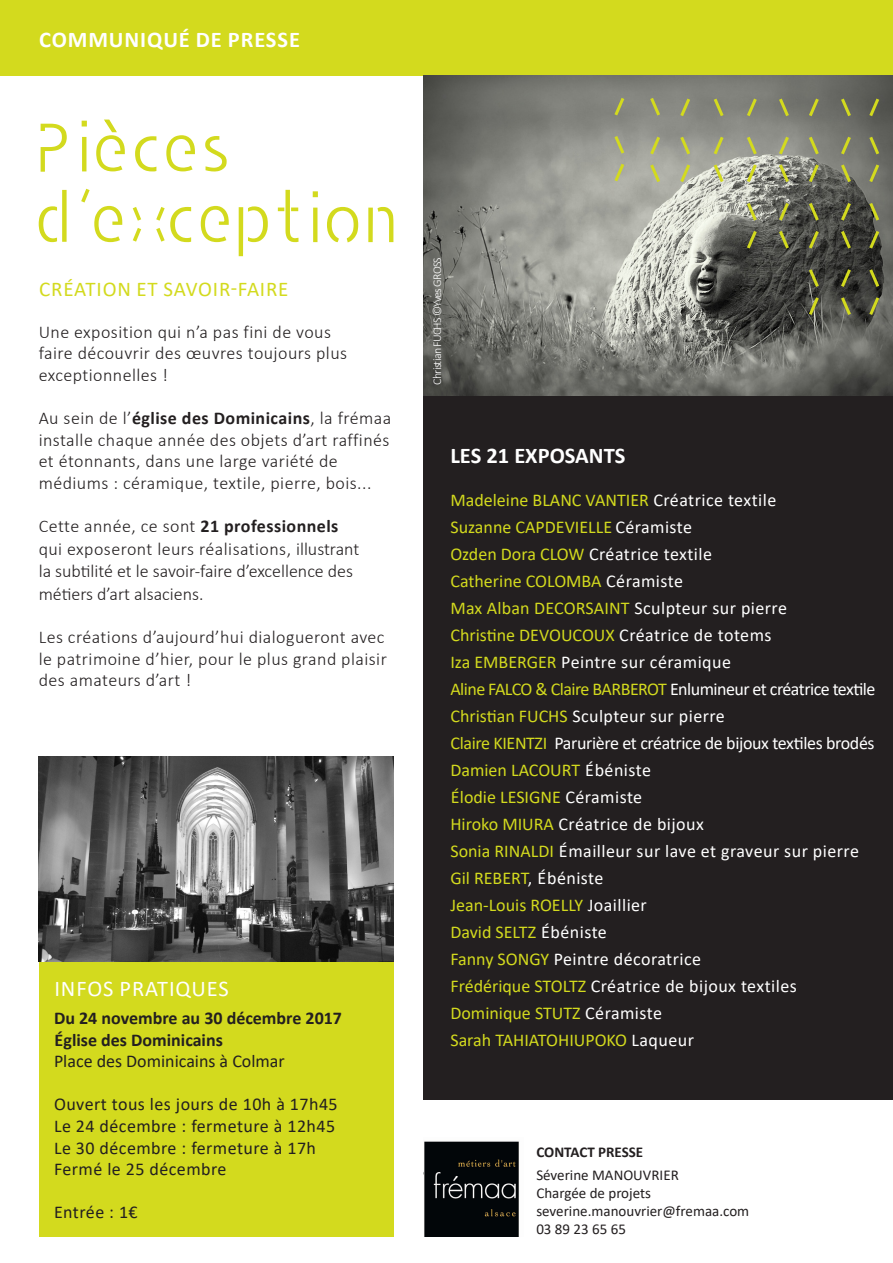
<style>
.page{position:relative;width:893px;height:1263px;background:#fff}
.page>*{position:absolute;margin:0;border:0;box-sizing:border-box;transform-origin:0 0}
.t1{font:700 22.5px "Calibri";letter-spacing:.035em;color:#fff}
.t2{font:700 22.5px "Calibri";color:#fff}
.t3{font:22.5px "Calibri";letter-spacing:.04em;color:#fff}
.t4{font:21px "Calibri";letter-spacing:.04em;color:#d3da1e}
.t5{font:300 18px/21.6px "Calibri";letter-spacing:.025em;color:#231f20}
.t6{font:18px "Calibri";color:#d3da1e}
.t7{font:300 18px/22.5px "Calibri";color:#231f20}
.t8{font:18px "Calibri";color:#fff}
.t9{font:18px "Calibri";letter-spacing:.025em;color:#231f20}
.t10{font:18px "Calibri";letter-spacing:.025em;color:#fff}
.t11{font:18px "Calibri";letter-spacing:-.02em;color:#fff}
.t12{font:18px "Calibri";letter-spacing:-.03em;color:#fff}
.t13{font:700 18px "Calibri";color:#231f20}
.t14{font:18px "Calibri";letter-spacing:.02em;color:#fff}
.t15{font:18px "Calibri";color:#231f20}
.t16{font:15px "Calibri";color:#231f20}
.t17{font:700 15px "Calibri";color:#231f20}
.t18{font:300 12px "Calibri";letter-spacing:-.06em;color:#fff}
.s1{font-weight:700}
.s2{color:#fff}
.s3{color:#d3da1e}
</style>
<div class="page">
<div style="left:39px;top:962px;width:354px;height:275px;background:#d3da1e"></div>
<img style="left:39px;top:757px;width:354px;height:205px">
<div style="left:0;top:0;width:893px;height:76px;background:#d3da1e"></div>
<div style="left:424px;top:349px;width:469px;height:750px;background:#231f20"></div>
<img style="left:424px;top:1141px;width:95px;height:96px">
<img style="left:424px;top:76px;width:469px;height:319px">
<svg style="left:40px;top:119px;width:187px;height:53px"></svg>
<svg style="left:38px;top:188px;width:356px;height:69px"></svg>
<svg style="left:744px;top:95px;width:15px;height:25px"></svg>
<svg style="left:806px;top:95px;width:15px;height:25px"></svg>
<svg style="left:678px;top:95px;width:15px;height:25px"></svg>
<svg style="left:612px;top:94px;width:15px;height:25px"></svg>
<svg style="left:776px;top:95px;width:15px;height:25px"></svg>
<svg style="left:838px;top:95px;width:15px;height:25px"></svg>
<svg style="left:711px;top:95px;width:15px;height:25px"></svg>
<svg style="left:648px;top:94px;width:15px;height:25px"></svg>
<svg style="left:867px;top:95px;width:15px;height:25px"></svg>
<svg style="left:867px;top:133px;width:15px;height:52px"></svg>
<svg style="left:806px;top:133px;width:15px;height:52px"></svg>
<svg style="left:744px;top:200px;width:15px;height:52px"></svg>
<svg style="left:838px;top:200px;width:15px;height:52px"></svg>
<svg style="left:776px;top:133px;width:15px;height:52px"></svg>
<svg style="left:711px;top:133px;width:15px;height:52px"></svg>
<svg style="left:838px;top:266px;width:15px;height:52px"></svg>
<svg style="left:648px;top:133px;width:15px;height:52px"></svg>
<svg style="left:838px;top:133px;width:15px;height:52px"></svg>
<svg style="left:776px;top:200px;width:15px;height:52px"></svg>
<svg style="left:867px;top:200px;width:15px;height:52px"></svg>
<svg style="left:806px;top:200px;width:15px;height:52px"></svg>
<svg style="left:744px;top:133px;width:15px;height:52px"></svg>
<svg style="left:867px;top:266px;width:15px;height:52px"></svg>
<svg style="left:678px;top:133px;width:15px;height:52px"></svg>
<svg style="left:612px;top:133px;width:15px;height:52px"></svg>
<svg style="left:806px;top:266px;width:15px;height:52px"></svg>
<p class="t1" style="left:39px;top:24px;width:262px">COMMUNIQUÉ DE PRESSE</p>
<p class="t4" style="left:39px;top:275px;width:251px">CRÉATION ET SAVOIR-FAIRE</p>
<p class="t5" style="left:39px;top:321px;width:310px">Une exposition qui n’a pas fini de vous faire découvrir des œuvres toujours plus exceptionnelles !</p>
<p class="t5" style="left:39px;top:407px;width:354px">Au sein de l’<span class="s1">église des Dominicains</span>, la frémaa installe chaque année des objets d’art raffinés et étonnants, dans une large variété de médiums : céramique, textile, pierre, bois...</p>
<p class="t7" style="left:39px;top:515px;width:322px">Cette année, ce sont <span class="s1">21 professionnels </span>qui exposeront leurs réalisations, illustrant la subtilité et le savoir-faire d’excellence des métiers d’art alsaciens.</p>
<p class="t5" style="left:39px;top:626px;width:350px">Les créations d’aujourd’hui dialogueront avec le patrimoine d’hier, pour le plus grand plaisir des amateurs d’art !</p>
<p class="t3" style="left:54px;top:973px;width:176px">INFOS PRATIQUES</p>
<p class="t13" style="left:54px;top:1005px;width:290px">Du 24 novembre au 30 décembre 2017</p>
<p class="t13" style="left:54px;top:1027px;width:170px">Église des Dominicains</p>
<p class="t15" style="left:54px;top:1049px;width:232px">Place des Dominicains à Colmar</p>
<p class="t9" style="left:54px;top:1092px;width:285px">Ouvert tous les jours de 10h à 17h45</p>
<p class="t9" style="left:54px;top:1113px;width:283px">Le 24 décembre : fermeture à 12h45</p>
<p class="t9" style="left:54px;top:1135px;width:264px">Le 30 décembre : fermeture à 17h</p>
<p class="t9" style="left:54px;top:1157px;width:174px">Fermé le 25 décembre</p>
<p class="t9" style="left:54px;top:1200px;width:85px">Entrée : 1€</p>
<p class="t18" style="left:430px;top:385px;width:129px;rotate:-90deg">Christian FUCHS ©Yves GROSS</p>
<p class="t2" style="left:450px;top:439px;width:176px">LES 21 EXPOSANTS</p>
<p class="t6" style="left:450px;top:487px;width:327px">Madeleine BLANC VANTIER <span class="s2">Créatrice textile</span></p>
<p class="t6" style="left:450px;top:514px;width:243px">Suzanne CAPDEVIELLE <span class="s2">Céramiste</span></p>
<p class="t8" style="left:450px;top:541px;width:263px"><span class="s3">Ozden Dora CLOW</span> Créatrice textile</p>
<p class="t6" style="left:450px;top:568px;width:234px">Catherine COLOMBA <span class="s2">Céramiste</span></p>
<p class="t6" style="left:450px;top:595px;width:338px">Max Alban DECORSAINT <span class="s2">Sculpteur sur pierre</span></p>
<p class="t6" style="left:450px;top:622px;width:323px">Christine DEVOUCOUX <span class="s2">Créatrice de totems</span></p>
<p class="t8" style="left:450px;top:649px;width:282px"><span class="s3">Iza EMBERGER</span> Peintre sur céramique</p>
<p class="t12" style="left:450px;top:676px;width:427px"><span class="s3">Aline FALCO &amp; Claire BARBEROT</span> Enlumineur et créatrice textile</p>
<p class="t14" style="left:450px;top:703px;width:276px"><span class="s3">Christian FUCHS</span> Sculpteur sur pierre</p>
<p class="t11" style="left:450px;top:730px;width:426px"><span class="s3">Claire KIENTZI</span> Parurière et créatrice de bijoux textiles brodés</p>
<p class="t6" style="left:450px;top:757px;width:202px">Damien LACOURT <span class="s2">Ébéniste</span></p>
<p class="t6" style="left:451px;top:784px;width:193px">Élodie LESIGNE <span class="s2">Céramiste</span></p>
<p class="t10" style="left:450px;top:811px;width:255px"><span class="s3">Hiroko MIURA</span> Créatrice de bijoux</p>
<p class="t10" style="left:450px;top:838px;width:410px"><span class="s3">Sonia RINALDI</span> Émailleur sur lave et graveur sur pierre</p>
<p class="t6" style="left:450px;top:865px;width:155px">Gil REBERT<span class="s2">, Ébéniste</span></p>
<p class="t6" style="left:450px;top:892px;width:198px">Jean-Louis ROELLY <span class="s2">Joaillier</span></p>
<p class="t6" style="left:450px;top:919px;width:158px">David SELTZ <span class="s2">Ébéniste</span></p>
<p class="t8" style="left:450px;top:946px;width:252px"><span class="s3">Fanny SONGY</span> Peintre décoratrice</p>
<p class="t8" style="left:450px;top:973px;width:348px"><span class="s3">Frédérique STOLTZ</span> Créatrice de bijoux textiles</p>
<p class="t6" style="left:450px;top:1000px;width:213px">Dominique STUTZ <span class="s2">Céramiste</span></p>
<p class="t6" style="left:450px;top:1027px;width:245px">Sarah TAHIATOHIUPOKO <span class="s2">Laqueur</span></p>
<p class="t17" style="left:536px;top:1142px;width:108px">CONTACT PRESSE</p>
<p class="t16" style="left:536px;top:1164px;width:144px">Séverine MANOUVRIER</p>
<p class="t16" style="left:536px;top:1182px;width:116px">Chargée de projets</p>
<p class="t16" style="left:536px;top:1200px;width:214px">severine.manouvrier@fremaa.com</p>
<p class="t16" style="left:536px;top:1218px;width:91px">03 89 23 65 65</p>
</div>
